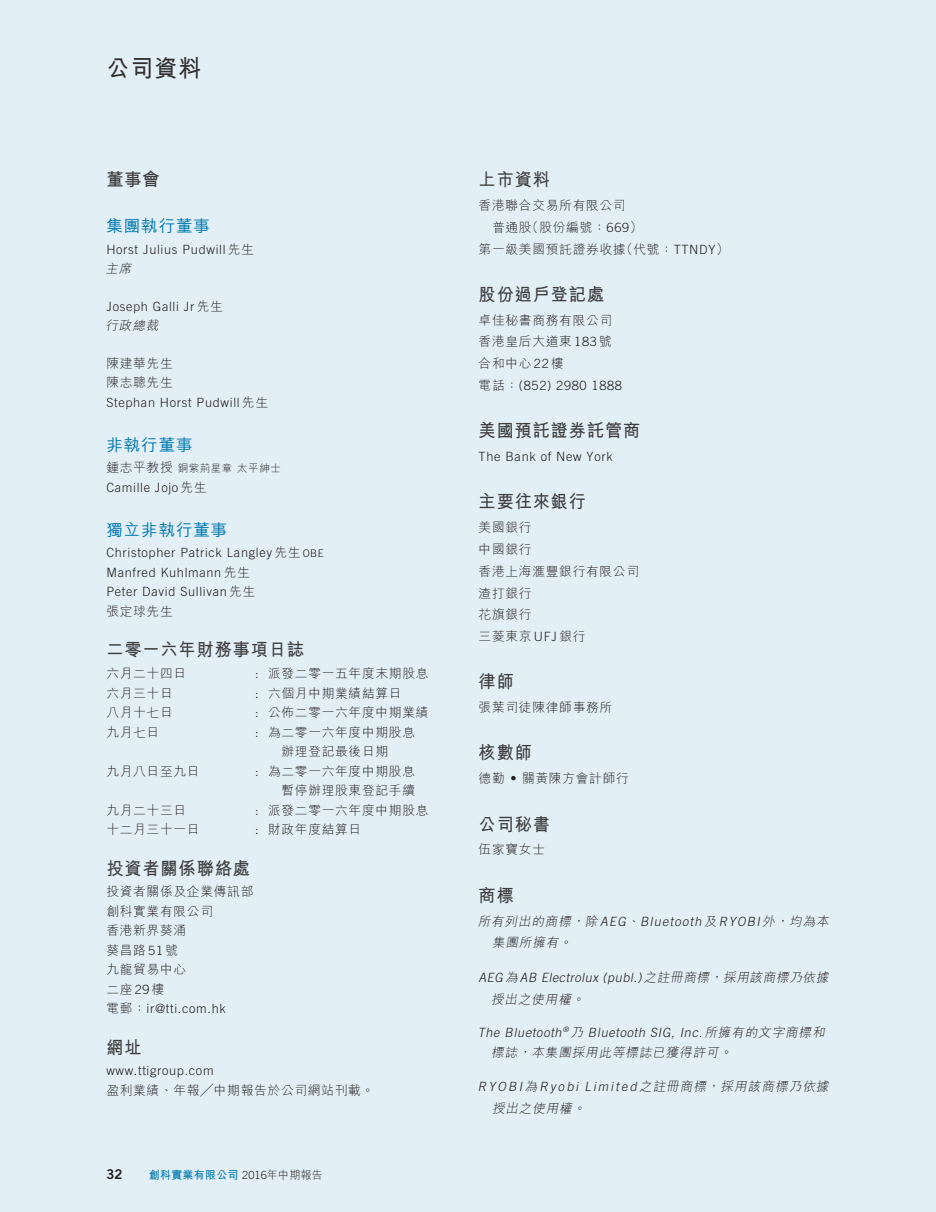
<style>
.page{position:relative;width:936px;height:1212px;background:#fff}
.page>*{position:absolute;margin:0;border:0;box-sizing:border-box;transform-origin:0 0}
.t1{font:700 24px "M Hei HK";color:#312f30;scale:.95 1}
._3__標題{font:700 18px "M Hei HK";letter-spacing:.055em;color:#3e3e3f;scale:.95 1}
._4__副標題{font:500 16.5px "M Hei HK";letter-spacing:.055em;color:#0078ae}
.t2{font:13.5px "Trade Gothic LT Std Bd 2";color:#231f20}
._1__內文{font:300 12.75px "M Hei HK";letter-spacing:.055em;color:#231f20}
._1__內文-2{font:300 12.75px "Trade Gothic LT Std";letter-spacing:.055em;color:#231f20}
._1__內文-3{font:italic 300 12.75px/21.8px "M Hei HK";color:#231f20}
._1__內文-4{font:italic 300 12.75px "Trade Gothic LT Std";color:#231f20}
.t3{font:700 11.25px "M Hei HK";letter-spacing:.025em;color:#0078ae}
._1__內文-5{font:300 10.5px "M Hei HK";letter-spacing:.055em;color:#231f20}
.s1{font-family:"M Hei HK"}
.s2{font-size:12.75px}
.s3{font-size:10.5px}
.s4{font-family:"Trade Gothic LT Std"}
.s5{font-family:"Trade Gothic LT Std";font-weight:300;color:#231f20}
.s6{font-weight:300;color:#231f20}
</style>
<div class="page">
<div style="left:0;top:0;width:935px;height:1212px;background:#e3eff6"></div>
<h1 class="t1" style="left:106px;top:50px;width:102px">公司資料</h1>
<p class="_3__標題" style="left:106px;top:166px;width:58px">董事會</p>
<p class="_4__副標題" style="left:106px;top:214px;width:105px">集團執行董事</p>
<p class="_1__內文-2" style="left:106px;top:242px;width:149px">Horst Julius Pudwill <span class="s1">先生</span></p>
<p class="_1__內文-3" style="left:105px;top:258px;width:30px">主席</p>
<p class="_1__內文-2" style="left:106px;top:299px;width:118px">Joseph Galli Jr <span class="s1">先生</span></p>
<p class="_1__內文-3" style="left:105px;top:315px;width:57px">行政總裁</p>
<p class="_1__內文" style="left:106px;top:357px;width:68px">陳建華先生</p>
<p class="_1__內文" style="left:106px;top:376px;width:68px">陳志聰先生</p>
<p class="_1__內文-2" style="left:106px;top:395px;width:163px">Stephan Horst Pudwill <span class="s1">先生</span></p>
<p class="_4__副標題" style="left:106px;top:433px;width:88px">非執行董事</p>
<p class="_1__內文-5" style="left:106px;top:463px;width:176px"><span class="s2">鍾志平教授</span>銅紫荊星章太平紳士</p>
<p class="_1__內文-2" style="left:106px;top:480px;width:102px">Camille Jojo <span class="s1">先生</span></p>
<p class="_4__副標題" style="left:106px;top:518px;width:123px">獨立非執行董事</p>
<p class="_1__內文-2" style="left:106px;top:545px;width:219px">Christopher Patrick Langley <span class="s1">先生</span> <span class="s3">OBE</span></p>
<p class="_1__內文-2" style="left:106px;top:565px;width:145px">Manfred Kuhlmann <span class="s1">先生</span></p>
<p class="_1__內文-2" style="left:106px;top:584px;width:150px">Peter David Sullivan <span class="s1">先生</span></p>
<p class="_1__內文" style="left:106px;top:605px;width:68px">張定球先生</p>
<p class="_3__標題" style="left:106px;top:637px;width:210px">二零一六年財務事項日誌</p>
<p class="_1__內文" style="left:106px;top:667px;width:81px">六月二十四日</p>
<p class="_1__內文" style="left:255px;top:667px;width:175px"><span class="s4">:</span> 派發二零一五年度末期股息</p>
<p class="_1__內文" style="left:106px;top:686px;width:68px">六月三十日</p>
<p class="_1__內文" style="left:255px;top:686px;width:148px"><span class="s4">:</span> 六個月中期業績結算日</p>
<p class="_1__內文" style="left:106px;top:706px;width:68px">八月十七日</p>
<p class="_1__內文" style="left:255px;top:706px;width:175px"><span class="s4">:</span> 公佈二零一六年度中期業績</p>
<p class="_1__內文" style="left:106px;top:725px;width:55px">九月七日</p>
<p class="_1__內文" style="left:255px;top:725px;width:161px"><span class="s4">:</span> 為二零一六年度中期股息</p>
<p class="_1__內文" style="left:281px;top:745px;width:108px">辦理登記最後日期</p>
<p class="_1__內文" style="left:106px;top:764px;width:95px">九月八日至九日</p>
<p class="_1__內文" style="left:255px;top:764px;width:161px"><span class="s4">:</span> 為二零一六年度中期股息</p>
<p class="_1__內文" style="left:281px;top:784px;width:135px">暫停辦理股東登記手續</p>
<p class="_1__內文" style="left:106px;top:803px;width:81px">九月二十三日</p>
<p class="_1__內文" style="left:255px;top:803px;width:175px"><span class="s4">:</span> 派發二零一六年度中期股息</p>
<p class="_1__內文" style="left:106px;top:823px;width:95px">十二月三十一日</p>
<p class="_1__內文" style="left:255px;top:823px;width:108px"><span class="s4">:</span> 財政年度結算日</p>
<p class="_3__標題" style="left:106px;top:855px;width:153px">投資者關係聯絡處</p>
<p class="_1__內文" style="left:106px;top:885px;width:149px">投資者關係及企業傳訊部</p>
<p class="_1__內文" style="left:106px;top:904px;width:108px">創科實業有限公司</p>
<p class="_1__內文" style="left:106px;top:924px;width:81px">香港新界葵涌</p>
<p class="_1__內文" style="left:106px;top:943px;width:73px">葵昌路 <span class="s4">51</span> 號</p>
<p class="_1__內文" style="left:106px;top:963px;width:81px">九龍貿易中心</p>
<p class="_1__內文" style="left:106px;top:982px;width:60px">二座<span class="s4">29</span>樓</p>
<p class="_1__內文-2" style="left:106px;top:1001px;width:121px"><span class="s1">電郵：</span>ir@tti.com.hk</p>
<p class="_3__標題" style="left:106px;top:1034px;width:39px">網址</p>
<p class="_1__內文-2" style="left:106px;top:1063px;width:109px">www.ttigroup.com</p>
<p class="_1__內文" style="left:106px;top:1083px;width:269px">盈利業績、年報╱中期報告於公司網站刊載。</p>
<p class="t2" style="left:106px;top:1166px;width:18px">32</p>
<p class="t3" style="left:149px;top:1167px;width:175px">創科實業有限公司 <span class="s5">2016</span><span class="s6">年中期報告</span></p>
<p class="_3__標題" style="left:478px;top:166px;width:77px">上市資料</p>
<p class="_1__內文" style="left:478px;top:199px;width:149px">香港聯合交易所有限公司</p>
<p class="_1__內文" style="left:492px;top:221px;width:152px">普通股（股份編號：<span class="s4">669</span>）</p>
<p class="_1__內文" style="left:478px;top:242px;width:252px">第一級美國預託證券收據（代號：<span class="s4">TTNDY</span>）</p>
<p class="_3__標題" style="left:478px;top:281px;width:134px">股份過戶登記處</p>
<p class="_1__內文" style="left:478px;top:313px;width:135px">卓佳秘書商務有限公司</p>
<p class="_1__內文" style="left:478px;top:335px;width:135px">香港皇后大道東 <span class="s4">183</span> 號</p>
<p class="_1__內文" style="left:478px;top:357px;width:87px">合和中心 <span class="s4">22</span> 樓</p>
<p class="_1__內文-2" style="left:478px;top:378px;width:145px"><span class="s1">電話：</span>(852) 2980 1888</p>
<p class="_3__標題" style="left:478px;top:417px;width:172px">美國預託證券託管商</p>
<p class="_1__內文-2" style="left:478px;top:449px;width:136px">The Bank of New York</p>
<p class="_3__標題" style="left:478px;top:489px;width:115px">主要往來銀行</p>
<p class="_1__內文" style="left:478px;top:521px;width:55px">美國銀行</p>
<p class="_1__內文" style="left:478px;top:543px;width:55px">中國銀行</p>
<p class="_1__內文" style="left:478px;top:564px;width:162px">香港上海滙豐銀行有限公司</p>
<p class="_1__內文" style="left:478px;top:586px;width:55px">渣打銀行</p>
<p class="_1__內文" style="left:478px;top:608px;width:55px">花旗銀行</p>
<p class="_1__內文" style="left:478px;top:630px;width:109px">三菱東京 <span class="s4">UFJ</span> 銀行</p>
<p class="_3__標題" style="left:478px;top:668px;width:39px">律師</p>
<p class="_1__內文" style="left:478px;top:701px;width:135px">張葉司徒陳律師事務所</p>
<p class="_3__標題" style="left:478px;top:740px;width:58px">核數師</p>
<p class="_1__內文" style="left:478px;top:772px;width:152px">德勤 ‧ 關黃陳方會計師行</p>
<p class="_3__標題" style="left:478px;top:811px;width:77px">公司秘書</p>
<p class="_1__內文" style="left:478px;top:843px;width:68px">伍家寶女士</p>
<p class="_3__標題" style="left:478px;top:882px;width:39px">商標</p>
<p class="_1__內文-3" style="left:492px;top:910px;width:340px;text-indent:-14px">所有列出的商標，除 <span class="s4">AEG</span>、<span class="s4">Bluetooth</span>及 <span class="s4">RYOBI</span>外，均為本集團所擁有。</p>
<p class="_1__內文-4" style="left:478px;top:970px;width:353px">AEG<span class="s1">為</span>AB Electrolux (publ.)<span class="s1">之註冊商標，採用該商標乃依據</span></p>
<p class="_1__內文-3" style="left:491px;top:988px;width:97px">授出之使用權。</p>
<p class="_1__內文-4" style="left:477px;top:1024px;width:351px">The Bluetooth<sup>®</sup> <span class="s1">乃</span> Bluetooth SIG, Inc. <span class="s1">所擁有的文字商標和</span></p>
<p class="_1__內文-3" style="left:491px;top:1041px;width:245px">標誌，本集團採用此等標誌已獲得許可。</p>
<p class="_1__內文-3" style="left:492px;top:1075px;width:340px;text-indent:-14px"><span class="s4">RYOBI</span>為<span class="s4">Ryobi Limited</span>之註冊商標，採用該商標乃依據授出之使用權。</p>
</div>
